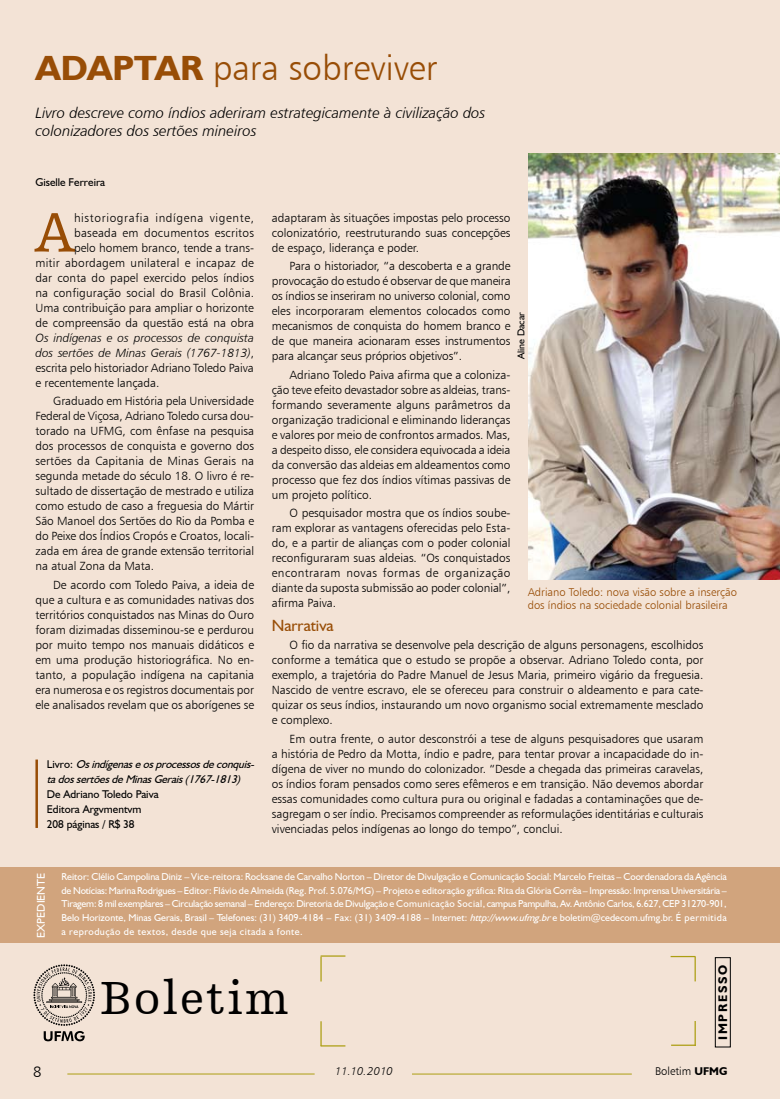
<style>
.page{position:relative;width:780px;height:1099px;background:#fff}
.page>*{position:absolute;margin:0;border:0;box-sizing:border-box;transform-origin:0 0}
.t1{font:57.88px "Humanist Slabserif 712 BT";color:#984d06}
.t2{font:48.75px "Humanist Slabserif 712 BT";letter-spacing:.05em;color:#000}
.t3{font:35px "Humanist 777 BT Light B";color:#984d06}
.t4{font:16.25px "Humanist 521 BT";color:#984d06}
.t5{font:15px/18px "Humanist 777 BT Light Italic B";color:#000}
.t6{font:15px "Humanist 777 BT Light B";color:#000}
.t7{font:700 12.5px "Humanist 521 BT";letter-spacing:.14em;color:#000}
.t8{font:11.88px/15px "Humanist 777 BT Light B";color:#000;text-align:justify}
.t9{font:11.88px/15px "Humanist 777 BT Light Italic B";color:#000}
.t10{font:11.25px/13.5px "Humanist 777 BT Light B";color:#984d06}
.t11{font:italic 11.25px/15px "Humanist 521 BT";color:#000}
.t12{font:11.25px/15px "Humanist 521 BT";color:#000}
.t13{font:11.25px "Humanist 777 BT Light B";color:#000}
.t14{font:11.25px "Humanist 521 BT";color:#fff}
.t15{font:11.25px "Humanist 777 BT Light Italic B";color:#000}
.t16{font:10px/13.6px "Humanist 521 BT";letter-spacing:.045em;color:#fff;text-align:justify}
.t17{font:10px "Humanist 521 BT";color:#000}
.s1{font-family:"Humanist 521 BT";font-weight:700}
.s2{font-family:"Humanist 777 BT Light B"}
.s3{font-style:normal}
.s4{font-style:italic}
</style>
<div class="page">
<div style="left:0;top:0;width:780px;height:1098px;background:#f3e3d6"></div>
<svg style="left:671px;top:1020px;width:25px;height:25px"></svg>
<svg style="left:694px;top:957px;width:1px;height:24px"></svg>
<hr style="left:670px;top:955px;width:25px;height:2px;background:#ac9e12">
<svg style="left:320px;top:1021px;width:25px;height:25px"></svg>
<svg style="left:320px;top:955px;width:25px;height:26px"></svg>
<div style="left:714px;top:957px;width:16px;height:90px;border:1px solid #000"></div>
<div style="left:0;top:867px;width:780px;height:76px;background:#d1a47d"></div>
<svg style="left:33px;top:964px;width:62px;height:77px;background:#c4b7ac"></svg>
<hr style="left:67px;top:1073px;width:247px;height:1px;background:#ac9e12">
<hr style="left:412px;top:1073px;width:219px;height:1px;background:#ac9e12">
<img style="left:528px;top:153px;width:252px;height:426px">
<hr style="left:35px;top:759px;width:3px;height:69px;background:#984d06">
<h3 class="t3" style="left:35px;top:46px;width:403px"><span class="s1">ADAPTAR</span> para sobreviver</h3>
<p class="t5" style="left:35px;top:103px;width:451px">Livro descreve como índios aderiram estrategicamente à civilização dos colonizadores dos sertões mineiros</p>
<p class="t12" style="left:35px;top:174px;width:71px">Giselle Ferreira</p>
<p class="t8" style="left:35px;top:210px;width:220px;text-align:right">historiografia indígena vigente, baseada em documentos escritos<br>pelo homem branco, tende a trans-<br>mitir abordagem unilateral e incapaz de dar conta do papel exercido pelos índios na configuração social do Brasil Colônia.<br>Uma contribuição para ampliar o horizonte de compreensão da questão está na obra</p>
<p class="t9" style="left:35px;top:330px;width:220px">Os indígenas e os processos de conquista dos sertões de Minas Gerais (1767-1813)<span class="s2">,</span></p>
<p class="t8" style="left:35px;top:360px;width:220px">escrita pelo historiador Adriano Toledo Paiva e recentemente lançada.</p>
<p class="t8" style="left:35px;top:393px;width:220px;text-indent:18px">Graduado em História pela Universidade Federal de Viçosa, Adriano Toledo cursa dou&shy;torado na UFMG, com ênfase na pesquisa dos processos de conquista e governo dos sertões da Capitania de Minas Gerais na segunda metade do século 18. O livro é re&shy;sultado de dissertação de mestrado e utiliza como estudo de caso a freguesia do Mártir São Manoel dos Sertões do Rio da Pomba e do Peixe dos Índios Cropós e Croatos, locali&shy;zada em área de grande extensão territorial na atual Zona da Mata.</p>
<p class="t8" style="left:35px;top:577px;width:220px;text-indent:18px">De acordo com Toledo Paiva, a ideia de que a cultura e as comunidades nativas dos territórios conquistados nas Minas do Ouro foram dizimadas disseminou-se e perdurou por muito tempo nos manuais didáticos e em uma produção historiográfica. No en&shy;tanto, a população indígena na capitania era numerosa e os registros documentais por ele analisados revelam que os aborígenes se</p>
<h1 class="t1" style="left:35px;top:198px;width:40px">A</h1>
<p class="t11" style="left:47px;top:756px;width:212px"><span class="s3">L i v r o :</span> Osindígenaseosprocessosdeconquis&shy;tadossertõesdeMinasGerais(1767-1813)</p>
<p class="t12" style="left:47px;top:786px;width:113px">De Adriano Toledo Paiva<br>Editora Argvmentvm<br>208 páginas / R$ 38</p>
<p class="t8" style="left:272px;top:210px;width:240px">adaptaram às situações impostas pelo processo colonizatório, reestruturando suas concepções de espaço, liderança e poder.</p>
<p class="t8" style="left:272px;top:258px;width:240px;text-indent:18px">Para o historiador, “a descoberta e a grande provocação do estudo é observar de que maneira os índios se inseriram no universo colonial, como eles incorporaram elementos colocados como mecanismos de conquista do homem branco e de que maneira acionaram esses instrumentos para alcançar seus próprios objetivos”.</p>
<p class="t8" style="left:272px;top:367px;width:240px;text-indent:18px">Adriano Toledo Paiva afirma que a coloniza&shy;ção teve efeito devastador sobre as aldeias, trans&shy;formando severamente alguns parâmetros da organização tradicional e eliminando lideranças e valores por meio de confrontos armados. Mas, a despeito disso, ele considera equivocada a ideia da conversão das aldeias em aldeamentos como processo que fez dos índios vítimas passivas de um projeto político.</p>
<p class="t8" style="left:272px;top:505px;width:240px;text-indent:18px">O pesquisador mostra que os índios soube&shy;ram explorar as vantagens oferecidas pelo Esta&shy;do, e a partir de alianças com o poder colonial reconfiguraram suas aldeias. “Os conquistados encontraram novas formas de organização diante da suposta submissão ao poder colonial”, afirma Paiva.</p>
<h3 class="t4" style="left:272px;top:615px;width:63px">Narrativa</h3>
<p class="t8" style="left:272px;top:637px;width:433px;text-indent:18px">O fio da narrativa se desenvolve pela descrição de alguns personagens, escolhidos conforme a temática que o estudo se propõe a observar. Adriano Toledo conta, por exemplo, a trajetória do Padre Manuel de Jesus Maria, primeiro vigário da freguesia.<br>Nascido de ventre escravo, ele se ofereceu para construir o aldeamento e para cate&shy;quizar os seus índios, instaurando um novo organismo social extremamente mesclado e complexo.</p>
<p class="t8" style="left:272px;top:731px;width:433px;text-indent:18px">Em outra frente, o autor desconstrói a tese de alguns pesquisadores que usaram a história de Pedro da Motta, índio e padre, para tentar provar a incapacidade do in&shy;dígena de viver no mundo do colonizador. “Desde a chegada das primeiras caravelas, os índios foram pensados como seres efêmeros e em transição. Não devemos abordar essas comunidades como cultura pura ou original e fadadas a contaminações que de&shy;sagregam o ser índio. Precisamos compreender as reformulações identitárias e culturais vivenciadas pelos indígenas ao longo do tempo”, conclui.</p>
<p class="t17" style="left:515px;top:359px;width:49px;rotate:-90deg">Aline Dacar</p>
<p class="t10" style="left:527px;top:585px;width:211px">Adriano Toledo: nova visão sobre a inserção dos índios na sociedade colonial brasileira</p>
<p class="t14" style="left:34px;top:938px;width:67px;rotate:-90deg">EXPEDIENTE</p>
<p class="t16" style="left:61px;top:869px;width:667px">Reitor: Clélio Campolina Diniz – Vice-reitora: Rocksane de Carvalho Norton – Diretor de Divulgação e Comunicação Social: Marcelo Freitas – Coordenadora da Agência de Notícias: Marina Rodrigues – Editor: Flávio de Almeida (Reg. Prof. 5.076/MG) – Projeto e editoração gráfica: Rita da Glória Corrêa – Impressão: Imprensa Universitária – Tiragem: 8 mil exemplares – Circulação semanal – Endereço: Diretoria de Divulgação e Comunicação Social, campus Pampulha, Av. Antônio Carlos, 6.627, CEP 31270-901, Belo Horizonte, Minas Gerais, Brasil – Telefones: (31) 3409-4184 – Fax: (31) 3409-4188 – Internet: <span class="s4">http://www.ufmg.br</span>e boletim@cedecom.ufmg.br. É permitida a reprodução de textos, desde que seja citada a fonte.</p>
<h2 class="t2" style="left:100px;top:968px;width:190px">Boletim</h2>
<p class="t7" style="left:715px;top:1039px;width:77px;rotate:-90deg">IMPRESSO</p>
<p class="t6" style="left:33px;top:1062px;width:10px">8</p>
<p class="t15" style="left:335px;top:1064px;width:59px">11.10.2010</p>
<p class="t13" style="left:655px;top:1064px;width:74px">Boletim <span class="s1">UFMG</span></p>
</div>
